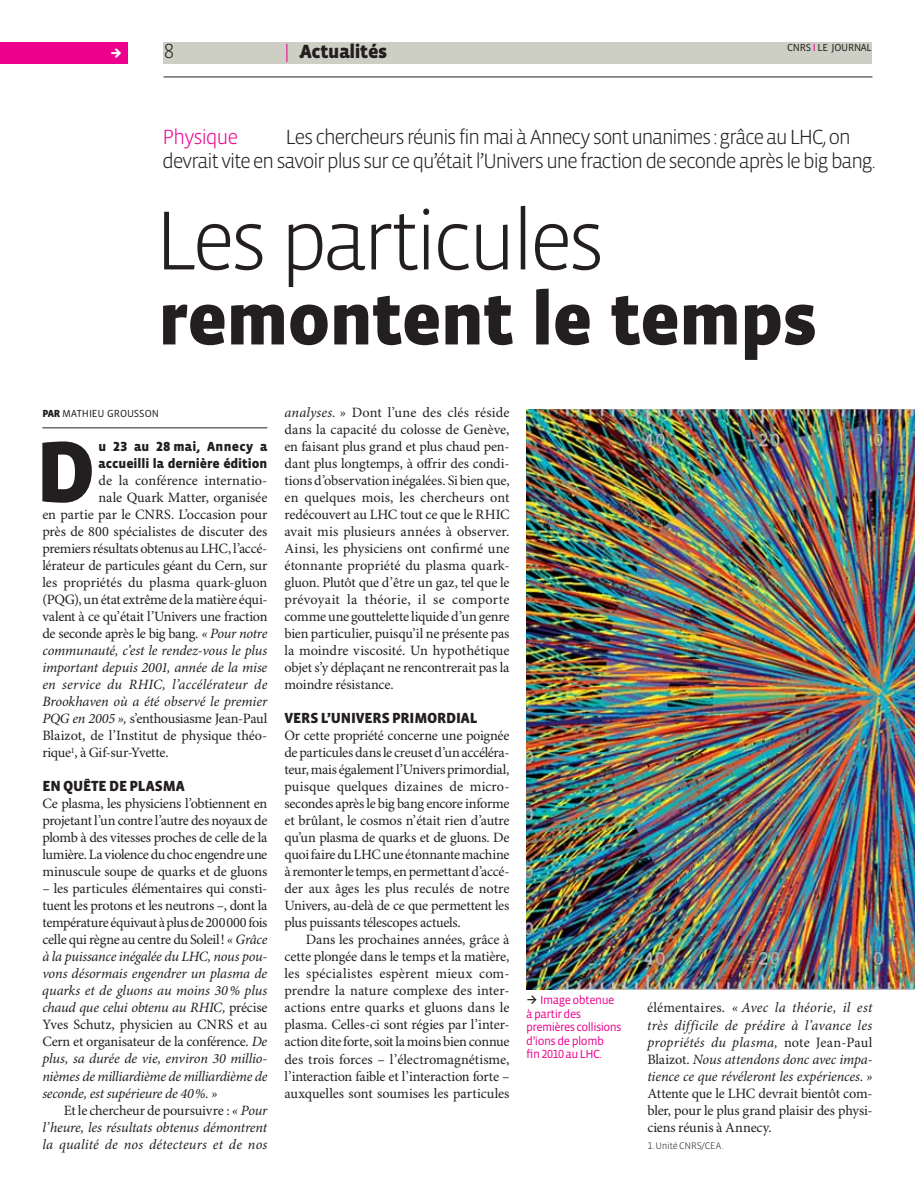
<style>
.page{position:relative;width:915px;height:1191px;background:#fff}
.page>*{position:absolute;margin:0;border:0;box-sizing:border-box;transform-origin:0 0}
.t1{font:900 88.8px "Vista Sans OT";color:#231f20}
.t2{font:300 85.5px "Vista Sans OT";letter-spacing:-.065em;color:#231f20}
.t3{font:900 75px "Vista Sans OT";letter-spacing:-.015em;color:#231f20}
.t4{font:300 21px/24px "Vista Sans OT";letter-spacing:-.075em;color:#231f20}
.t5{font:300 21px "Vista Sans OT";letter-spacing:-.06em;color:#ec008c}
.t6{font:900 19.5px "Vista Sans OT";letter-spacing:-.02em;color:#231f20}
.t7{font:900 15px "Vista Sans OT";letter-spacing:-.015em;color:#231f20}
.t8{font:14.25px/17px "Minion Pro";letter-spacing:-.015em;color:#231f20;text-align:justify}
.t9{font:italic 14.25px/17px "Minion Pro";letter-spacing:-.01em;color:#231f20;text-align:justify}
.t10{font:italic 14.25px "Minion Pro";letter-spacing:.01em;color:#231f20}
.t11{font:14.25px "Minion Pro";letter-spacing:.005em;color:#231f20}
.t12{font:900 13.5px/17px "Vista Sans OT";letter-spacing:-.005em;color:#231f20}
.t13{font:13.5px "Flesh Plain";color:#fff}
.t14{font:12px/13.5px "Vista Sans OT";letter-spacing:-.04em;color:#ec008c}
.t15{font:10.5px "Vista Sans OT";letter-spacing:-.025em;color:#231f20}
.t16{font:300 9.75px "Vista Sans OT";letter-spacing:-.015em;color:#231f20}
.s1{font-weight:300;color:#ec008c}
.s2{color:#ec008c}
.s3{font-weight:900}
.s4{font-style:italic}
.s5{font-style:normal}
.s6{font-family:"Flesh Plain";color:#231f20}
</style>
<div class="page">
<div style="left:163px;top:43px;width:709px;height:21px;background:#cecfc4"></div>
<hr style="left:163px;top:77px;width:709px;height:1px;background:#231f20">
<div style="left:0;top:43px;width:128px;height:21px;background:#ec008c"></div>
<hr style="left:42px;top:427px;width:225px;height:1px;background:#231f20">
<img style="left:526px;top:409px;width:388px;height:580px">
<p class="t13" style="left:110px;top:46px;width:15px">w</p>
<h3 class="t4" style="left:164px;top:40px;width:12px">8</h3>
<h3 class="t6" style="left:284px;top:43px;width:104px"><span class="s1">|</span> Actualités</h3>
<p class="t15" style="left:786px;top:43px;width:86px">CNRS <span class="s2">I</span> LE JOURNAL</p>
<h3 class="t4" style="left:162px;top:126px;width:714px;text-indent:123px">Les chercheurs réunis fin mai à Annecy sont unanimes : grâce au LHC, on devrait vite en savoir plus sur ce qu’était l’Univers une fraction de seconde après le big bang.</h3>
<h3 class="t5" style="left:162px;top:127px;width:77px">Physique</h3>
<h2 class="t2" style="left:155px;top:199px;width:452px">Les particules</h2>
<h3 class="t3" style="left:158px;top:283px;width:660px">remontent le temps</h3>
<p class="t15" style="left:42px;top:408px;width:118px"><span class="s3">PAR</span> MATHIEU GROUSSON</p>
<h1 class="t1" style="left:36px;top:429px;width:61px">D</h1>
<p class="t12" style="left:99px;top:438px;width:170px">u 23 au 28 mai, Annecy a accueil li la dernière édition</p>
<p class="t11" style="left:99px;top:475px;width:170px">de la conférence internatio-</p>
<p class="t8" style="left:99px;top:490px;width:170px">nale Quark Matter, organisée</p>
<p class="t8" style="left:42px;top:507px;width:226px">en partie par le CNRS. L’occasion pour</p>
<p class="t8" style="left:42px;top:524px;width:226px">près de 800 spécialistes de discuter des</p>
<p class="t8" style="left:42px;top:541px;width:226px">premiers résultats obtenus au LHC, l’accé-</p>
<p class="t8" style="left:42px;top:558px;width:226px">lérateur de particules géant du Cern, sur</p>
<p class="t8" style="left:42px;top:575px;width:226px">les propriétés du plasma quark-gluon</p>
<p class="t8" style="left:42px;top:592px;width:226px">(PQG), un état extrême de la matière équi-</p>
<p class="t8" style="left:42px;top:609px;width:226px">valent à ce qu’était l’Univers une fraction</p>
<p class="t8" style="left:42px;top:626px;width:226px">de seconde après le big bang. <span class="s4">« Pour notre</span></p>
<p class="t9" style="left:42px;top:643px;width:226px">communauté, c’est le rendez-vous le plus</p>
<p class="t9" style="left:42px;top:660px;width:226px">important depuis 2001, année de la mise</p>
<p class="t10" style="left:42px;top:679px;width:226px">en service du RHIC, l’accélérateur de</p>
<p class="t9" style="left:42px;top:694px;width:226px">Brookhaven où a été observé le premier</p>
<p class="t8" style="left:42px;top:711px;width:226px"><span class="s4">PQG en 2005 »,</span> s’enthousiasme Jean-Paul</p>
<p class="t8" style="left:42px;top:728px;width:226px">Blaizot, de l’Institut de physique théo-</p>
<p class="t8" style="left:42px;top:745px;width:128px">rique<sup>1</sup>, à Gif-sur-Yvette.</p>
<p class="t7" style="left:42px;top:779px;width:144px">EN QUÊTE DE PLASMA</p>
<p class="t8" style="left:42px;top:796px;width:226px">Ce plasma, les physiciens l’obtiennent en projetant l’un contre l’autre des noyaux de plomb à des vitesses proches de celle de la lumière. La violence du choc engendre une minuscule soupe de quarks et de gluons</p>
<p class="t9" style="left:42px;top:881px;width:226px"><span class="s5">– les particules élémentaires qui consti&shy;tuent les protons et les neutrons –, dont la température équivaut à plus de 200 000 fois celle qui règne au centre du Soleil !</span> « Grâce à la puissance inégalée du LHC, nous pou&shy;vons désormais engendrer un plasma de quarks et de gluons au moins 30 % plus chaud que celui obtenu au RHIC, <span class="s5">précise Yves Schutz, physicien au CNRS et au Cern et organisateur de la conférence.</span> De plus, sa durée de vie, environ 30 millio&shy;nièmes de milliardième de milliardième de seconde, est supérieure de 40 %. »</p>
<p class="t9" style="left:42px;top:1102px;width:226px;text-indent:21px"><span class="s5">Et le chercheur de poursuivre :</span> « Pour l’heure, les résultats obtenus démontrent la qualité de nos détecteurs et de nos</p>
<p class="t8" style="left:284px;top:405px;width:226px"><span class="s4">analyses. »</span> Dont l’une des clés réside dans la capacité du colosse de Genève, en faisant plus grand et plus chaud pen&shy;dant plus longtemps, à offrir des condi&shy;tions d’observation inégalées. Si bien que, en quelques mois, les chercheurs ont redécouvert au LHC tout ce que le RHIC avait mis plusieurs années à observer.<br>Ainsi, les physiciens ont confirmé une étonnante propriété du plasma quark&shy;gluon. Plutôt que d’être un gaz, tel que le prévoyait la théorie, il se comporte comme une gouttelette liquide d’un genre bien particulier, puisqu’il ne présente pas la moindre viscosité. Un hypothétique objet s’y déplaçant ne rencontrerait pas la moindre résistance.</p>
<p class="t7" style="left:284px;top:711px;width:194px">VERS L’UNIVERS PRIMORDIAL</p>
<p class="t8" style="left:284px;top:728px;width:226px">Or cette propriété concerne une poignée de particules dans le creuset d’un accéléra&shy;teur, mais également l’Univers primordial, puisque quelques dizaines de micro&shy;secondes après le big bang encore informe et brûlant, le cosmos n’était rien d’autre qu’un plasma de quarks et de gluons. De quoi faire du LHC une étonnante machine à remonter le temps, en permettant d’accé&shy;der aux âges les plus reculés de notre Univers, au-delà de ce que permettent les plus puissants télescopes actuels.</p>
<p class="t8" style="left:284px;top:932px;width:226px;text-indent:21px">Dans les prochaines années, grâce à cette plongée dans le temps et la matière, les spécialistes espèrent mieux com&shy;prendre la nature complexe des inter&shy;actions entre quarks et gluons dans le plasma. Celles-ci sont régies par l’inter&shy;action dite forte, soit la moins bien connue des trois forces – l’électromagnétisme, l’inter action faible et l’interaction forte – auxquelles sont soumises les particules</p>
<p class="t14" style="left:526px;top:994px;width:97px"><span class="s6">q</span> Image obtenue à partir des premières collisions d’ions de plomb<br>fin 2010 au LHC.</p>
<p class="t9" style="left:647px;top:1000px;width:226px"><span class="s5">élémentaires.</span> « Avec la théorie, il est très difficile de prédire à l’avance les propriétés du plasma, <span class="s5">note Jean-Paul Blaizot.</span> Nous attendons donc avec impa&shy;tience ce que révéleront les expériences. »</p>
<p class="t8" style="left:647px;top:1085px;width:226px">Attente que le LHC devrait bientôt com&shy;bler, pour le plus grand plaisir des physi&shy;ciens réunis à Annecy.</p>
<p class="t16" style="left:647px;top:1140px;width:77px">1. Unité CNRS/CEA.</p>
</div>
